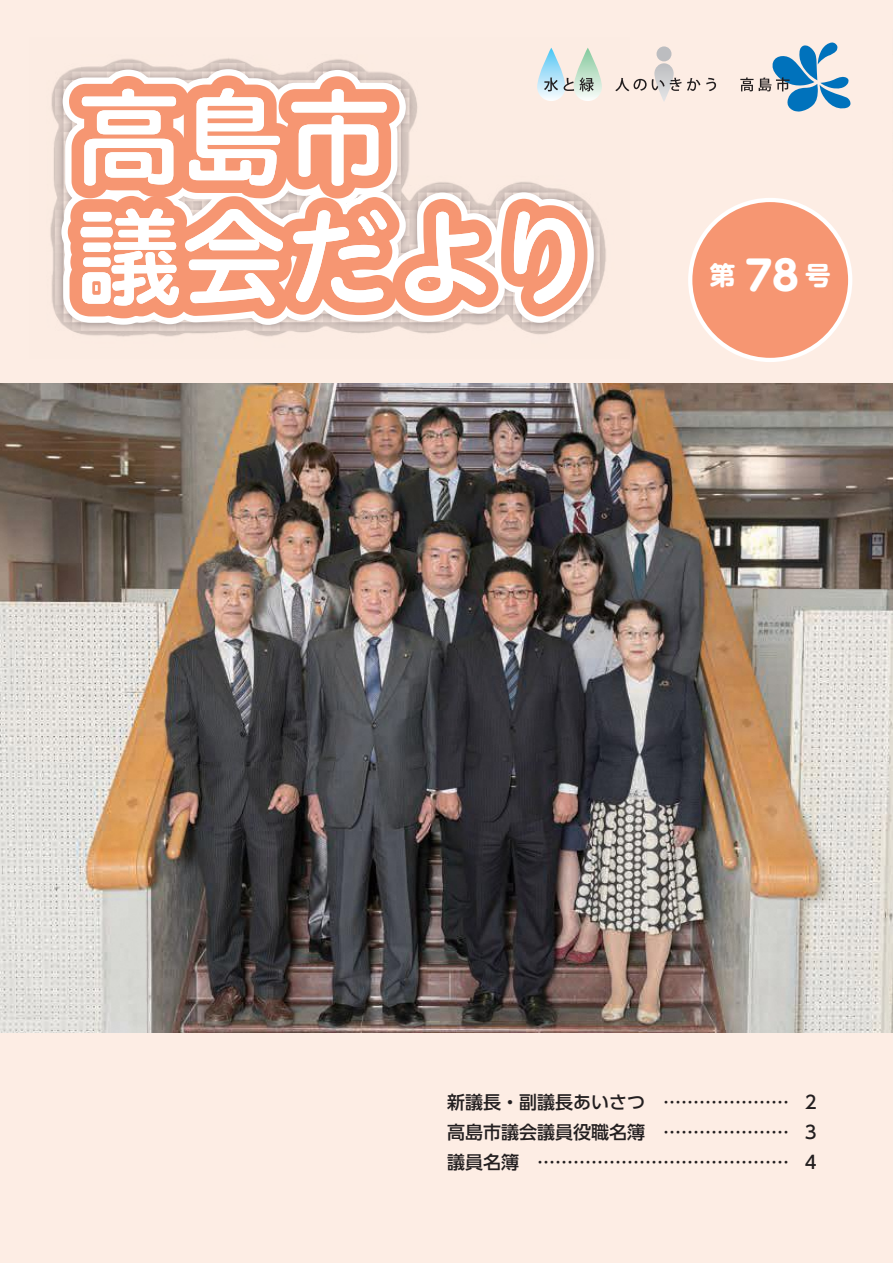
<style>
.page{position:relative;width:893px;height:1263px;background:#fff}
.page>*{position:absolute;margin:0;border:0;box-sizing:border-box;transform-origin:0 0}
.t1{font:105px/120px "Hiragino UD Sans R Std N W6";color:#fff}
.t2{font:700 25.5px "UD Shin M Go Pro";color:#fff}
.t3{font:500 18px/30px "UD Shin Go Pro";color:#231f20;text-align:justify}
.s1{font-size:40.5px}
</style>
<div class="page">
<img style="left:0;top:383px;width:892px;height:650px">
<div style="left:0;top:1033px;width:893px;height:230px;background:#fdede4"></div>
<div style="left:0;top:0;width:893px;height:383px;background:#fdede4"></div>
<hr style="left:892px;top:383px;width:1px;height:880px;background:#f69672">
<div style="left:690px;top:200px;width:160px;height:160px;background:#f69672;border-radius:50%"></div>
<div style="left:688px;top:198px;width:164px;height:164px;border:4px solid #fff;border-radius:50%"></div>
<svg style="left:656px;top:46px;width:15px;height:15px"></svg>
<svg style="left:50px;top:50px;width:650px;height:287px"></svg>
<svg style="left:706px;top:78px;width:10px;height:13px"></svg>
<svg style="left:740px;top:77px;width:13px;height:14px"></svg>
<svg style="left:759px;top:42px;width:92px;height:70px"></svg>
<h1 class="t1" style="left:77px;top:72px;width:522px">高島市<br>議会だより</h1>
<h2 class="t2" style="left:710px;top:255px;width:122px">第 <span class="s1">78</span>号</h2>
<p class="t3" style="left:447px;top:1087px;width:371px">新議長・副議長あいさつ ………………… 2高島市議会議員役職名簿 ………………… 3議員名簿 …………………………………… 4</p>
</div>
